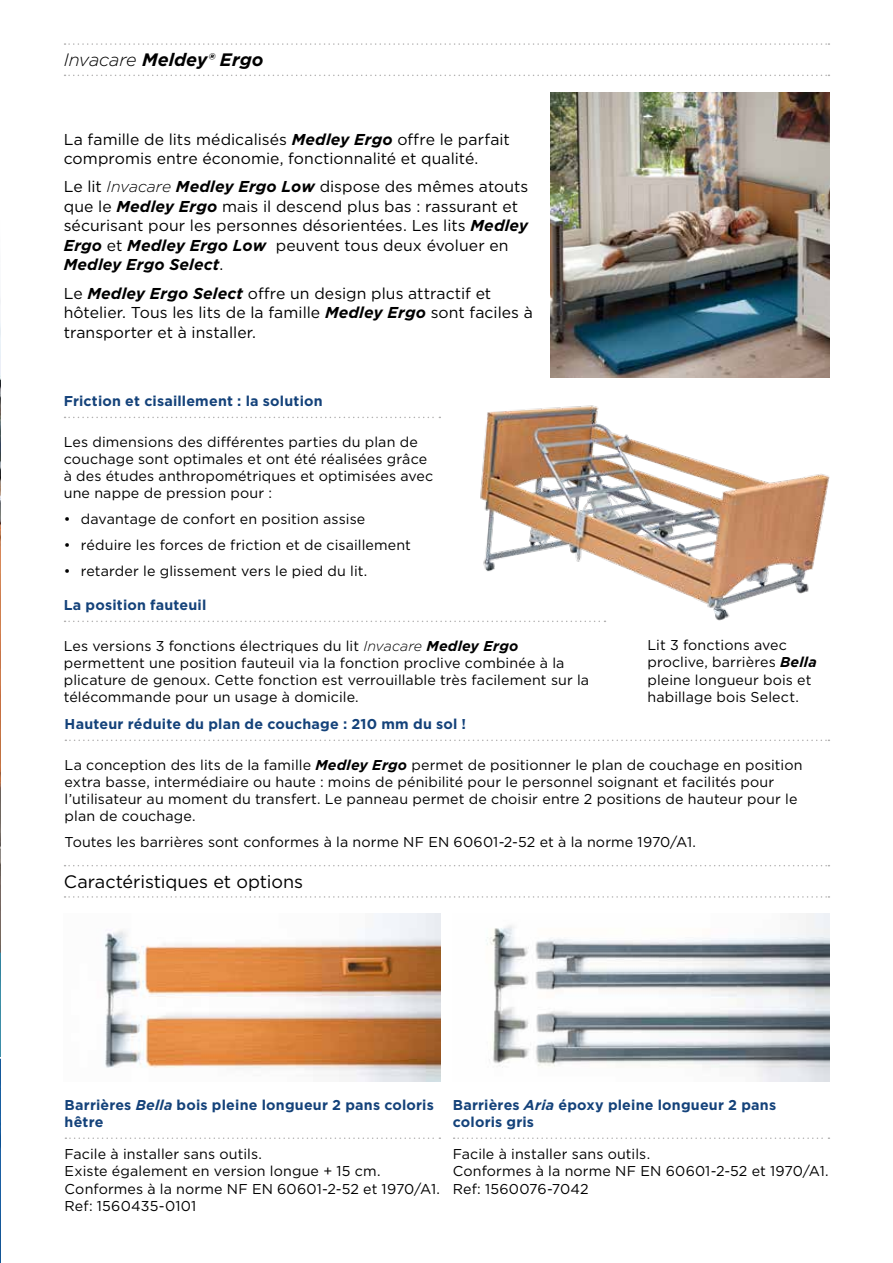
<style>
.page{position:relative;width:893px;height:1263px;background:#fff}
.page>*{position:absolute;margin:0;border:0;box-sizing:border-box;transform-origin:0 0}
.t1{font:18px "Gotham";letter-spacing:-.005em;color:#000}
.t2{font:italic 700 18px "Gotham";color:#000}
.t3{font:15.75px/19.5px "Gotham";letter-spacing:.005em;color:#000}
.t4{font:14.25px/17.2px "Gotham";letter-spacing:.01em;color:#000}
.t5{font:700 14.25px/17.2px "Gotham";letter-spacing:.015em;color:#14427a}
.s1{font-weight:300}
.s2{font-weight:700;font-style:italic}
.s3{font-weight:300;font-style:italic}
.s4{font-style:italic}
</style>
<div class="page">
<img style="left:105px;top:913px;width:335px;height:169px">
<img style="left:486px;top:913px;width:343px;height:169px">
<img style="left:436px;top:405px;width:394px;height:217px">
<img style="left:0;top:359px;width:1px;height:591px">
<svg style="left:0;top:297px;width:1px;height:62px"></svg>
<svg style="left:0;top:950px;width:1px;height:313px"></svg>
<svg style="left:65px;top:43px;width:764px;height:2px"></svg>
<svg style="left:65px;top:75px;width:764px;height:1px"></svg>
<svg style="left:65px;top:865px;width:764px;height:1px"></svg>
<svg style="left:65px;top:896px;width:764px;height:2px"></svg>
<img style="left:550px;top:92px;width:279px;height:286px">
<svg style="left:65px;top:417px;width:375px;height:1px"></svg>
<svg style="left:65px;top:621px;width:540px;height:1px"></svg>
<svg style="left:65px;top:739px;width:764px;height:2px"></svg>
<svg style="left:65px;top:1137px;width:375px;height:2px"></svg>
<svg style="left:454px;top:1137px;width:375px;height:2px"></svg>
<p class="t2" style="left:64px;top:48px;width:201px"><span class="s1">Invacare</span> Meldey® Ergo</p>
<p class="t3" style="left:64px;top:129px;width:448px">La famille de lits médicalisés <span class="s2">Medley Ergo</span> offre le parfait compromis entre économie, fonctionnalité et qualité.</p>
<p class="t3" style="left:64px;top:177px;width:466px">Le lit <span class="s3">Invacare</span> <span class="s2">Medley Ergo Low</span> dispose des mêmes atouts que le <span class="s2">Medley Ergo</span> mais il descend plus bas : rassurant et sécurisant pour les personnes désorientées. Les lits <span class="s2">Medley Ergo</span> et <span class="s2">Medley Ergo Low</span> peuvent tous deux évoluer en <span class="s2">Medley Ergo Select</span>.</p>
<p class="t3" style="left:64px;top:283px;width:471px">Le <span class="s2">Medley Ergo Select</span> offre un design plus attractif et hôtelier. Tous les lits de la famille <span class="s2">Medley Ergo</span> sont faciles à transporter et à installer.</p>
<p class="t5" style="left:64px;top:392px;width:260px">Friction et cisaillement : la solution</p>
<p class="t4" style="left:64px;top:433px;width:371px">Les dimensions des différentes parties du plan de couchage sont optimales et ont été réalisées grâce à des études anthropométriques et optimisées avec une nappe de pression pour :</p>
<p class="t4" style="left:64px;top:510px;width:303px">• davantage de confort en position assise</p>
<p class="t4" style="left:64px;top:536px;width:349px">• réduire les forces de friction et de cisaillement</p>
<p class="t4" style="left:64px;top:562px;width:305px">• retarder le glissement vers le pied du lit.</p>
<p class="t5" style="left:64px;top:596px;width:144px">La position fauteuil</p>
<p class="t4" style="left:64px;top:637px;width:527px">Les versions 3 fonctions électriques du lit <span class="s3">Invacare</span> <span class="s2">Medley Ergo </span>permettent une position fauteuil via la fonction proclive combinée à la plicature de genoux. Cette fonction est verrouillable très facilement sur la télécommande pour un usage à domicile.</p>
<p class="t5" style="left:65px;top:715px;width:403px">Hauteur réduite du plan de couchage : 210 mm du sol !</p>
<p class="t4" style="left:65px;top:756px;width:739px">La conception des lits de la famille <span class="s2">Medley Ergo</span> permet de positionner le plan de couchage en position extra basse, intermédiaire ou haute : moins de pénibilité pour le personnel soignant et facilités pour l’utilisateur au moment du transfert. Le panneau permet de choisir entre 2 positions de hauteur pour le plan de couchage.</p>
<p class="t4" style="left:65px;top:833px;width:633px">Toutes les barrières sont conformes à la norme NF EN 60601-2-52 et à la norme 1970/A1.</p>
<p class="t4" style="left:647px;top:636px;width:171px">Lit 3 fonctions avec proclive, barrières <span class="s2">Bella </span>pleine longueur bois et habillage bois Select.</p>
<p class="t1" style="left:64px;top:870px;width:241px">Caractéristiques et options</p>
<p class="t5" style="left:65px;top:1096px;width:371px">Barrières <span class="s4">Bella</span> bois pleine longueur 2 pans coloris hêtre</p>
<p class="t4" style="left:65px;top:1145px;width:377px">Facile à installer sans outils.<br>Existe également en version longue + 15 cm.<br>Conformes à la norme NF EN 60601-2-52 et 1970/A1.<br>Ref: 1560435-0101</p>
<p class="t5" style="left:453px;top:1096px;width:325px">Barrières <span class="s4">Aria</span> époxy pleine longueur 2 pans coloris gris</p>
<p class="t4" style="left:453px;top:1145px;width:377px">Facile à installer sans outils.<br>Conformes à la norme NF EN 60601-2-52 et 1970/A1.<br>Ref: 1560076-7042</p>
</div>
